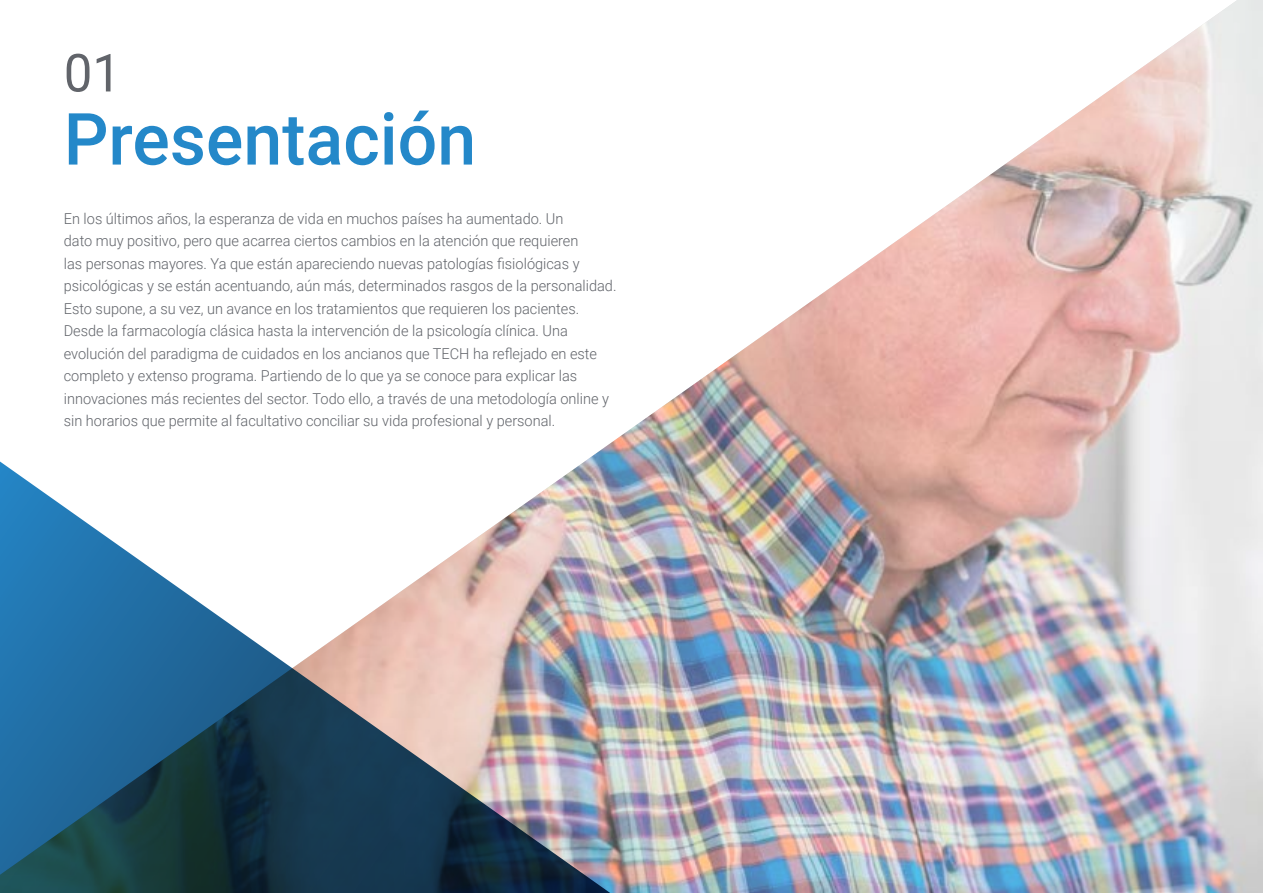
<style>
.page{position:relative;width:1263px;height:893px;background:#fff}
.page>*{position:absolute;margin:0;border:0;box-sizing:border-box;transform-origin:0 0}
.t1{font:500 72px "Roboto";color:#2488c9}
.t2{font:52.5px "Roboto";color:#61646a}
.t3{font:300 15px/22.5px "Roboto";color:#61646a}
</style>
<div class="page">
<img style="left:607px;top:0;width:656px;height:893px">
<img style="left:0;top:446px;width:640px;height:447px">
<h2 class="t2" style="left:64px;top:36px;width:59px">01</h2>
<h1 class="t1" style="left:64px;top:89px;width:414px">Presentación</h1>
<p class="t3" style="left:64px;top:207px;width:554px">En los últimos años, la esperanza de vida en muchos países ha aumentado. Un<br>dato muy positivo, pero que acarrea ciertos cambios en la atención que requieren<br>las personas mayores. Ya que están apareciendo nuevas patologías fisiológicas y psicológicas y se están acentuando, aún más, determinados rasgos de la personalidad.<br>Esto supone, a su vez, un avance en los tratamientos que requieren los pacientes.<br>Desde la farmacología clásica hasta la intervención de la psicología clínica. Una evolución del paradigma de cuidados en los ancianos que TECH ha reflejado en este completo y extenso programa. Partiendo de lo que ya se conoce para explicar las innovaciones más recientes del sector. Todo ello, a través de una metodología online y sin horarios que permite al facultativo conciliar su vida profesional y personal.</p>
</div>
